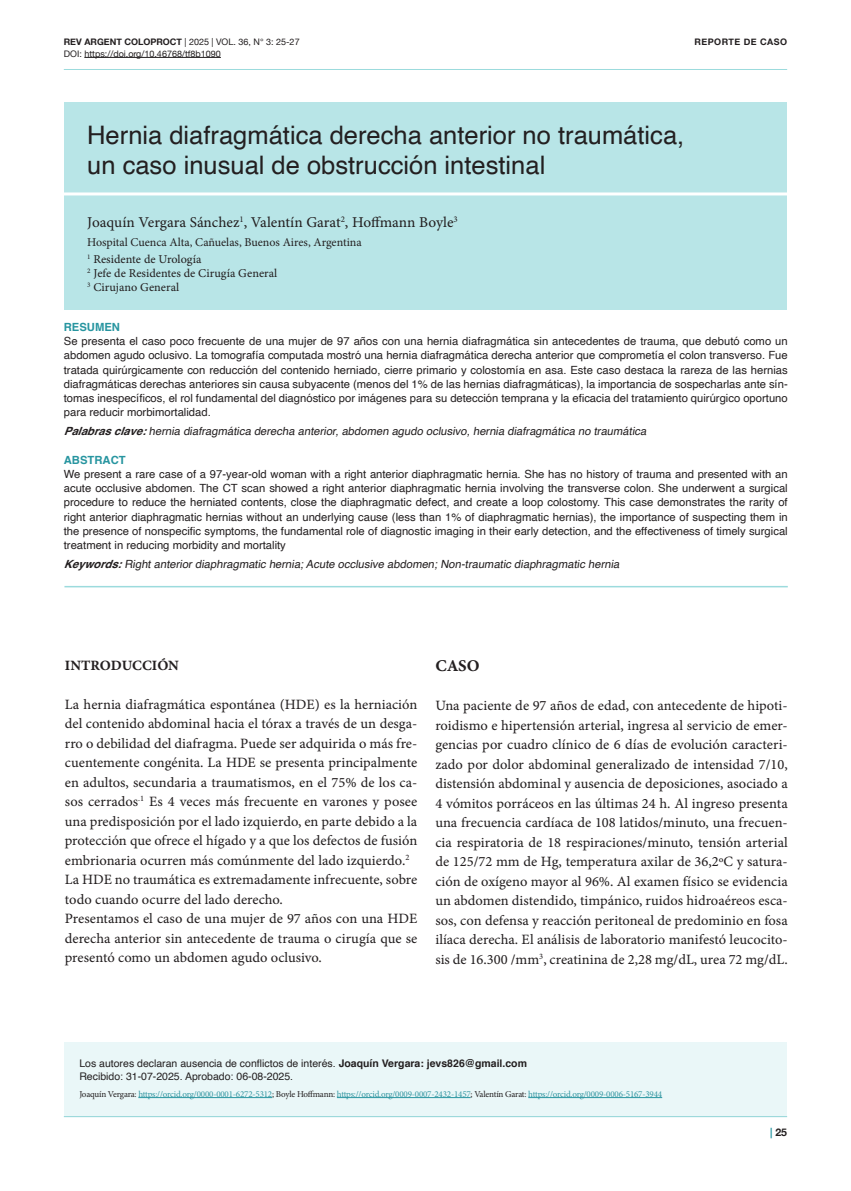
<style>
.page{position:relative;width:851px;height:1191px;background:#fff}
.page>*{position:absolute;margin:0;border:0;box-sizing:border-box;transform-origin:0 0}
.t1{font:25.5px "Helvetica";color:#231f20}
.Heading_2{font:16.5px "Minion Pro Bold Capt";color:#231f20}
.RAC_Epígrafes{font:15px "Minion Pro Capt";color:#231f20}
.t2{font:14.25px/19.5px "Minion Pro Capt";color:#231f20;text-align:justify}
.Heading_2-2{font:14.25px "Minion Pro Bold Capt";color:#231f20}
.Estilo2{font:12px "Minion Pro Capt";color:#231f20}
.RAC_Epígrafes-2{font:12px "Minion Pro";letter-spacing:-.005em;color:#231f20}
.RAC_Epígrafes-3{font:11.25px/14.2px "Helvetica";color:#231f20;text-align:justify}
.RAC_Epígrafes-4{font:italic 11.25px "Helvetica";color:#231f20}
.Predeterminado{font:700 11.25px "Helvetica";color:#2795a0}
.RAC_Epígrafes-5{font:700 11.25px "Helvetica";color:#2795a0}
.RAC-Conflicto_Interes{font:10.5px "Helvetica";color:#231f20}
.t3{font:700 10.5px "Helvetica Neue";color:#231f20}
.RAC_Epígrafes-6{font:9px "Minion Pro";letter-spacing:-.02em;color:#3195a0}
.t4{font:9px "Helvetica Neue";color:#231f20}
.t5{font:700 9px "Helvetica Neue";letter-spacing:.05em;color:#231f20}
.s1{font-weight:700}
.s2{font-family:"Minion Pro"}
.s3{color:#231f20}
.s4{color:#2795a0}
</style>
<div class="page">
<hr style="left:64px;top:69px;width:723px;height:1px;background:#9cdbdd">
<hr style="left:64px;top:1116px;width:723px;height:1px;background:#9cdbdd">
<hr style="left:84px;top:57px;width:137px;height:1px;background:#231f20">
<hr style="left:64px;top:586px;width:723px;height:1px;background:#9cdbdd">
<div style="left:64px;top:1042px;width:723px;height:74px;background:#eaf7f8"></div>
<hr style="left:138px;top:1097px;width:134px;height:1px;background:#2795a0">
<hr style="left:337px;top:1097px;width:133px;height:1px;background:#2795a0">
<hr style="left:528px;top:1097px;width:134px;height:1px;background:#2795a0">
<div style="left:64px;top:102px;width:722px;height:207px;background:#b8e5e7"></div>
<hr style="left:54px;top:192px;width:742px;height:3px;background:#fff">
<p class="t4" style="left:64px;top:35px;width:237px"><span class="s1">REV ARGENT COLOPROCT</span> | 2025 | VOL. 36, N° 3: 25-27</p>
<p class="t4" style="left:64px;top:47px;width:158px">DOI: https://doi.org/10.46768/tf8b1090</p>
<p class="t5" style="left:694px;top:34px;width:94px">REPORTE DE CASO</p>
<p class="t1" style="left:87px;top:115px;width:598px">Hernia diafragmática derecha anterior no traumática,</p>
<p class="t1" style="left:87px;top:145px;width:459px">un caso inusual de obstrucción intestinal</p>
<p class="RAC_Epígrafes" style="left:87px;top:211px;width:372px">Joaquín Vergara Sánchez<sup>1</sup>, Valentín Garat<sup>2</sup>, Hoffmann Boyle<sup>3</sup></p>
<p class="RAC_Epígrafes-2" style="left:87px;top:234px;width:276px">Hospital Cuenca Alta, Cañuelas, Buenos Aires, Argentina</p>
<p class="Estilo2" style="left:87px;top:251px;width:116px"><sup>1</sup> Residente de Urología</p>
<p class="Estilo2" style="left:87px;top:265px;width:191px"><sup>2</sup> Jefe de Residentes de Cirugía General</p>
<p class="Estilo2" style="left:87px;top:279px;width:93px"><sup>3</sup> Cirujano General</p>
<p class="RAC_Epígrafes-5" style="left:64px;top:318px;width:58px">RESUMEN</p>
<p class="RAC_Epígrafes-3" style="left:64px;top:334px;width:725px">Se presenta el caso poco frecuente de una mujer de 97 años con una hernia diafragmática sin antecedentes de trauma, que debutó como un abdomen agudo oclusivo. La tomografía computada mostró una hernia diafragmática derecha anterior que comprometía el colon transverso. Fue tratada quirúrgicamente con reducción del contenido herniado, cierre primario y colostomía en asa. Este caso destaca la rareza de las hernias diafragmáticas derechas anteriores sin causa subyacente (menos del 1% de las hernias diafragmáticas), la importancia de sospecharlas ante sín&shy;tomas inespecíficos, el rol fundamental del diagnóstico por imágenes para su detección temprana y la eficacia del tratamiento quirúrgico oportuno para reducir morbimortalidad.</p>
<p class="RAC_Epígrafes-4" style="left:64px;top:422px;width:587px"><span class="s1">Palabras clave:</span>hernia diafragmática derecha anterior,abdomen agudo oclusivo,hernia diafragmática no traumática</p>
<p class="Predeterminado" style="left:64px;top:450px;width:63px">ABSTRACT</p>
<p class="RAC_Epígrafes-3" style="left:64px;top:467px;width:725px">We present a rare case of a 97-year-old woman with a right anterior diaphragmatic hernia. She has no history of trauma and presented with an acute occlusive abdomen. The CT scan showed a right anterior diaphragmatic hernia involving the transverse colon. She underwent a surgical procedure to reduce the herniated contents, close the diaphragmatic defect, and create a loop colostomy. This case demonstrates the rarity of right anterior diaphragmatic hernias without an underlying cause (less than 1% of diaphragmatic hernias), the importance of suspecting them in the presence of nonspecific symptoms, the fundamental role of diagnostic imaging in their early detection, and the effectiveness of timely surgical treatment in reducing morbidity and mortality</p>
<p class="RAC_Epígrafes-4" style="left:64px;top:555px;width:560px"><span class="s1">Keywords:</span>Rightanteriordiaphragmatic hernia;Acute occlusive abdomen;Non-traumatic diaphragmatic hernia</p>
<p class="Heading_2-2" style="left:65px;top:655px;width:116px">INTRODUCCIÓN</p>
<p class="t2" style="left:65px;top:694px;width:354px">La hernia diafragmática espontánea (HDE) es la herniación del contenido abdominal hacia el tórax a través de un desga&shy;rro o debilidad del diafragma. Puede ser adquirida o más fre&shy;cuentemente congénita. La HDE se presenta principalmente en adultos, secundaria a traumatismos, en el 75% de los ca&shy;sos cerrados<sup>.1</sup> Es 4 veces más frecuente en varones y posee una predisposición por el lado izquierdo, en parte debido a la protección que ofrece el hígado y a que los defectos de fusión embrionaria ocurren más comúnmente del lado izquierdo.<sup>2</sup></p>
<p class="t2" style="left:65px;top:870px;width:354px">La HDE no traumática es extremadamente infrecuente, sobre todo cuando ocurre del lado derecho.</p>
<p class="t2" style="left:65px;top:909px;width:354px">Presentamos el caso de una mujer de 97 años con una HDE derecha anterior sin antecedente de trauma o cirugía que se presentó como un abdomen agudo oclusivo.</p>
<p class="Heading_2" style="left:435px;top:654px;width:46px">CASO</p>
<p class="t2" style="left:435px;top:696px;width:354px">Una paciente de 97 años de edad, con antecedente de hipoti&shy;roidismo e hipertensión arterial, ingresa al servicio de emer&shy;gencias por cuadro clínico de 6 días de evolución caracteri&shy;zado por dolor abdominal generalizado de intensidad 7/10, distensión abdominal y ausencia de deposiciones, asociado a 4 vómitos porráceos en las últimas 24 h. Al ingreso presenta una frecuencia card<span class="s2">í</span>aca de 108 latidos/minuto, una frecuen&shy;cia respiratoria de 18 respiraciones/minuto, tensión arterial de 125/72 mm de Hg, temperatura axilar de 36,2<span class="s2">º</span>C y satura&shy;ción de oxígeno mayor al 96%. Al examen físico se evidencia un abdomen distendido, timpánico, ruidos hidroaéreos esca&shy;sos, con defensa y reacción peritoneal de predominio en fosa il<span class="s2">í</span>aca derecha. El análisis de laboratorio manifestó leucocito&shy;sis de 16.300 /mm<sup>3</sup>, creatinina de 2,28 mg/dL, urea 72 mg/dL.</p>
<p class="RAC-Conflicto_Interes" style="left:79px;top:1055px;width:449px">Los autores declaran ausencia de conflictos de interés. <span class="s1">Joaquín Vergara: jevs826@gmail.com</span></p>
<p class="RAC-Conflicto_Interes" style="left:79px;top:1068px;width:215px">Recibido: 31-07-2025. Aprobado: 06-08-2025.</p>
<p class="RAC_Epígrafes-6" style="left:79px;top:1087px;width:584px"><span class="s3">Joaquín Vergara:</span> https://orcid.org/0000-0001-6272-5312<span class="s3">; Boyle Hoffmann:</span> https://orcid.org/0009-0007-2432-1457<span class="s3">; Valentín Garat:</span> https://orcid.org/0009-0006-5167-3944</p>
<p class="t3" style="left:770px;top:1124px;width:18px"><span class="s4">|</span> 25</p>
</div>
